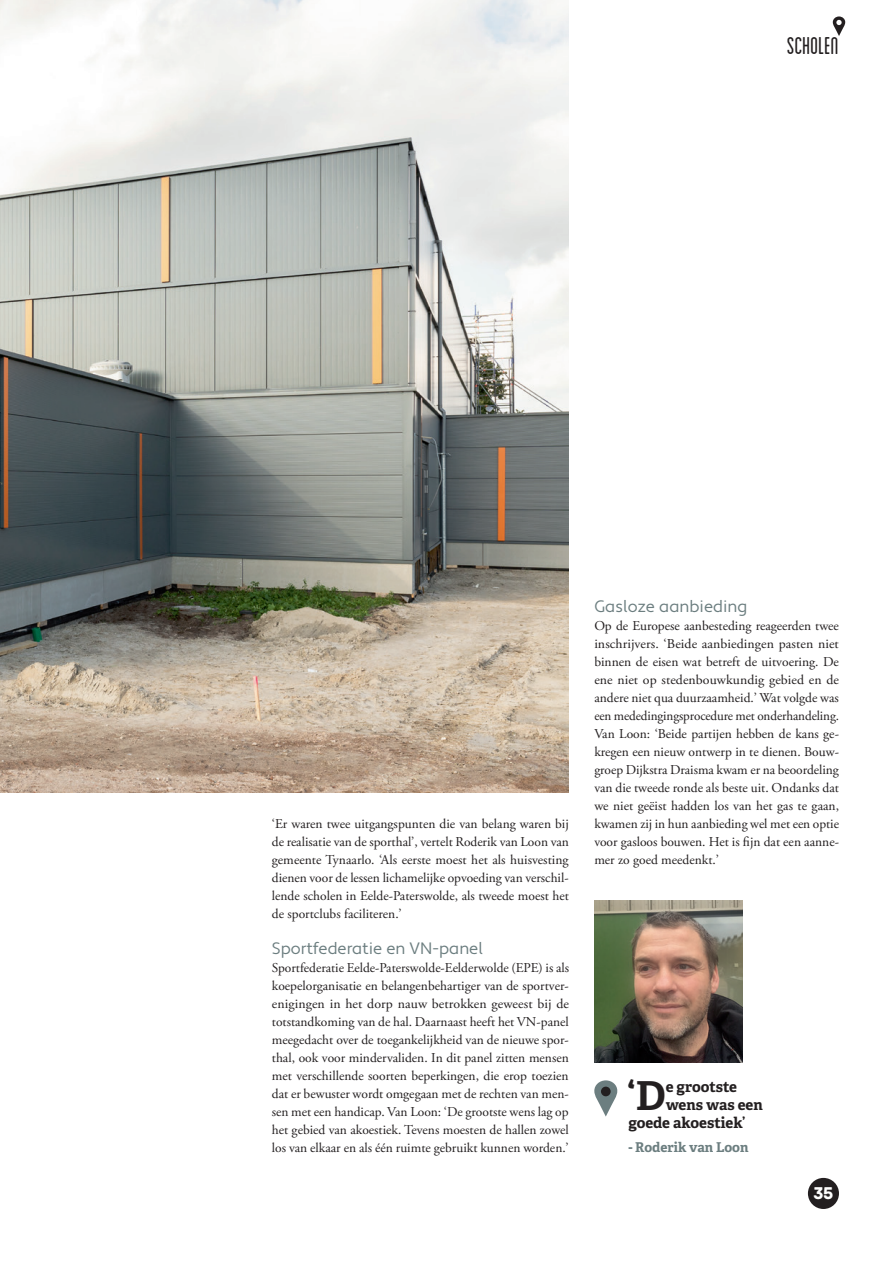
<style>
.page{position:relative;width:893px;height:1263px;background:#fff}
.page>*{position:absolute;margin:0;border:0;box-sizing:border-box;transform-origin:0 0}
.t1{font:700 39.9px "Adelle Basic";color:#231f20}
.t2{font:condensed 25.5px "Blanch";color:#231f20}
.t3{font:18px "Archive";color:#fff}
.Headings{font:16.5px "Apertura";color:#6c7e80}
.t4{font:700 15px "Adelle Basic";color:#231f20}
.Main_Paragraphs{font:13.5px/18px "Adobe Garamond Pro";color:#231f20;text-align:justify}
.Quote_Name{font:700 13.5px "Adelle Basic";color:#6c7e80}
</style>
<div class="page">
<img style="left:0;top:0;width:569px;height:792px">
<img style="left:594px;top:900px;width:149px;height:162px">
<svg style="left:594px;top:1080px;width:23px;height:36px"></svg>
<div style="left:601px;top:1086px;width:10px;height:10px;background:#231f20;border-radius:50%"></div>
<svg style="left:833px;top:16px;width:12px;height:20px"></svg>
<svg style="left:836px;top:20px;width:6px;height:5px"></svg>
<div style="left:808px;top:1178px;width:31px;height:31px;background:#231f20;border-radius:50%"></div>
<h2 class="t2" style="left:787px;top:32px;width:53px">SCHOLEN</h2>
<p class="Main_Paragraphs" style="left:272px;top:815px;width:299px">‘Er waren twee uitgangspunten die van belang waren bij de realisatie van de sporthal’, vertelt Roderik van Loon van gemeente Tynaarlo. ‘Als eerste moest het als huisvesting dienen voor de lessen lichamelijke opvoeding van verschil&shy;lende scholen in Eelde-Paterswolde, als tweede moest het de sportclubs faciliteren.’</p>
<p class="Headings" style="left:272px;top:938px;width:213px">Sportfederatie en VN-panel</p>
<p class="Main_Paragraphs" style="left:272px;top:959px;width:299px">Sportfederatie Eelde-Paterswolde-Eelderwolde (EPE) is als koepelorganisatie en belangenbehartiger van de sportver&shy;enigingen in het dorp nauw betrokken geweest bij de totstandkoming van de hal. Daarnaast heeft het VN-panel meegedacht over de toegankelijkheid van de nieuwe spor&shy;thal, ook voor mindervaliden. In dit panel zitten mensen met verschillende soorten beperkingen, die erop toezien dat er bewuster wordt omgegaan met de rechten van men&shy;sen met een handicap. Van Loon: ‘De grootste wens lag op het gebied van akoestiek. Tevens moesten de hallen zowel los van elkaar en als één ruimte gebruikt kunnen worden.’</p>
<p class="Headings" style="left:594px;top:596px;width:154px">Gasloze aanbieding</p>
<p class="Main_Paragraphs" style="left:594px;top:617px;width:246px">Op de Europese aanbesteding reageerden twee inschrijvers. ‘Beide aanbiedingen pasten niet binnen de eisen wat betreft de uitvoering. De ene niet op stedenbouwkundig gebied en de andere niet qua duurzaamheid.’ Wat volgde was een mededingingsprocedure met onderhandeling.<br>Van Loon: ‘Beide partijen hebben de kans ge&shy;kregen een nieuw ontwerp in te dienen. Bouw&shy;groep Dijkstra Draisma kwam er na beoordeling van die tweede ronde als beste uit. Ondanks dat we niet geëist hadden los van het gas te gaan, kwamen zij in hun aanbieding wel met een optie voor gasloos bouwen. Het is fijn dat een aanne&shy;mer zo goed meedenkt.’</p>
<p class="t1" style="left:627px;top:1070px;width:40px">‘D</p>
<p class="t4" style="left:666px;top:1077px;width:73px">e grootste</p>
<p class="t4" style="left:666px;top:1095px;width:99px">wens was een</p>
<p class="t4" style="left:628px;top:1113px;width:119px">goede akoestiek’</p>
<p class="Quote_Name" style="left:628px;top:1139px;width:122px">- Roderik van Loon</p>
<h3 class="t3" style="left:813px;top:1182px;width:22px">35</h3>
</div>
